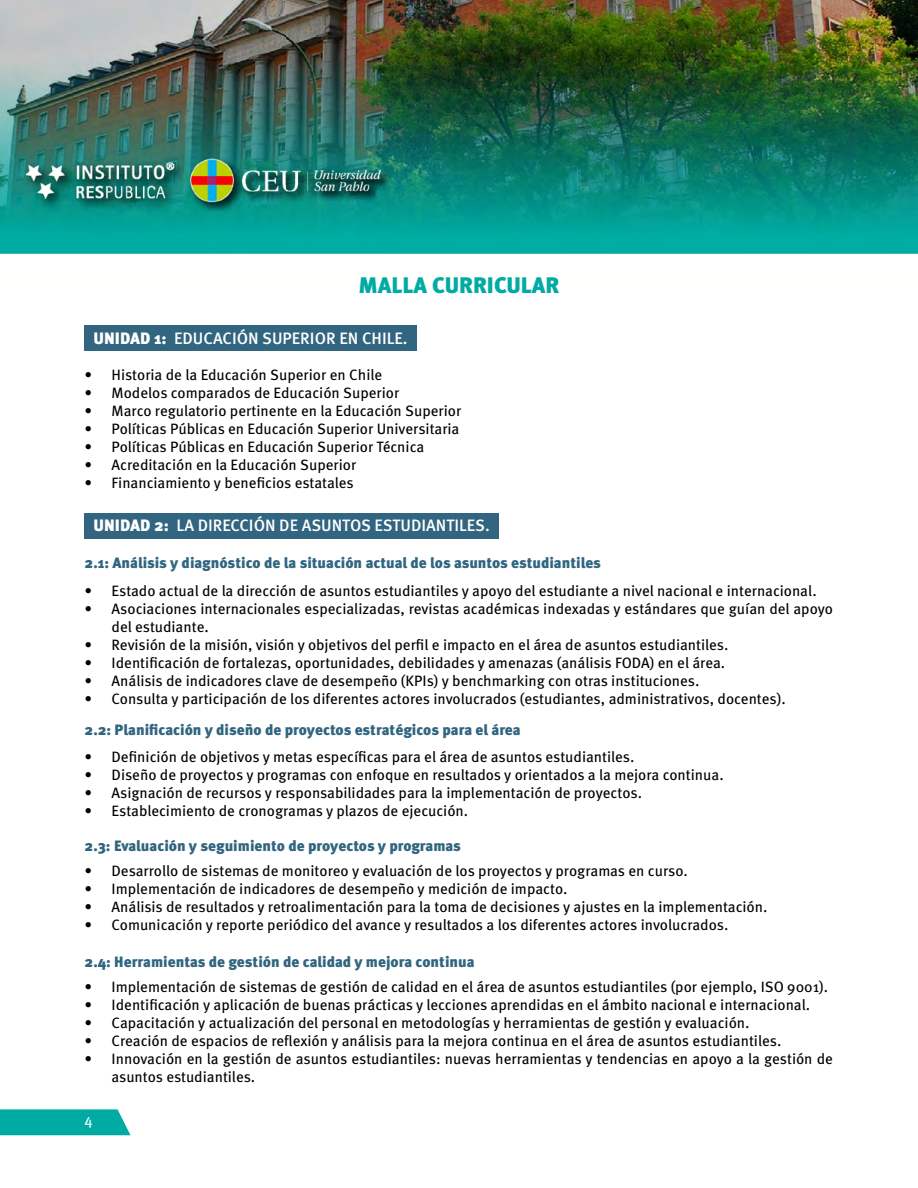
<style>
.page{position:relative;width:918px;height:1188px;background:#fff}
.page>*{position:absolute;margin:0;border:0;box-sizing:border-box;transform-origin:0 0}
.t1{font:900 22.5px "Meta Pro";color:#00aba3}
.t2{font:500 16.5px "Meta Pro";color:#fff}
.t3{font:15px/18px "Meta Pro";color:#000}
.t4{font:900 15px "Meta Pro";color:#316580}
.t5{font:15px "Meta Pro";color:#fff}
.s1{font-weight:900}
</style>
<div class="page">
<svg style="left:0;top:1109px;width:131px;height:26px;background:#11b0a9"></svg>
<img style="left:0;top:0;width:918px;height:254px">
<div style="left:85px;top:326px;width:332px;height:25px;background:#316580"></div>
<div style="left:85px;top:513px;width:414px;height:26px;background:#316580"></div>
<h1 class="t1" style="left:359px;top:271px;width:202px">MALLA CURRICULAR</h1>
<p class="t2" style="left:94px;top:328px;width:316px"><span class="s1">UNIDAD 1:</span> EDUCACIÓN SUPERIOR EN CHILE.</p>
<p class="t3" style="left:85px;top:366px;width:299px">• Historia de la Educación Superior en Chile</p>
<p class="t3" style="left:85px;top:384px;width:316px">• Modelos comparados de Educación Superior</p>
<p class="t3" style="left:85px;top:402px;width:378px">• Marco regulatorio pertinente en la Educación Superior</p>
<p class="t3" style="left:85px;top:420px;width:376px">• Políticas Públicas en Educación Superior Universitaria</p>
<p class="t3" style="left:85px;top:438px;width:341px">• Políticas Públicas en Educación Superior Técnica</p>
<p class="t3" style="left:85px;top:456px;width:273px">• Acreditación en la Educación Superior</p>
<p class="t3" style="left:85px;top:474px;width:271px">• Financiamiento y beneficios estatales</p>
<p class="t2" style="left:94px;top:515px;width:398px"><span class="s1">UNIDAD 2:</span> LA DIRECCIÓN DE ASUNTOS ESTUDIANTILES.</p>
<p class="t4" style="left:85px;top:553px;width:518px">2.1: Análisis y diagnóstico de la situación actual de los asuntos estudiantiles</p>
<p class="t3" style="left:85px;top:582px;width:734px">• Estado actual de la dirección de asuntos estudiantiles y apoyo del estudiante a nivel nacional e internacional.</p>
<p class="t3" style="left:112px;top:600px;width:723px;text-indent:-27px">• Asociaciones internacionales especializadas, revistas académicas indexadas y estándares que guían del apoyo del estudiante.</p>
<p class="t3" style="left:85px;top:636px;width:646px">• Revisión de la misión, visión y objetivos del perfil e impacto en el área de asuntos estudiantiles.</p>
<p class="t3" style="left:85px;top:654px;width:642px">• Identificación de fortalezas, oportunidades, debilidades y amenazas (análisis FODA) en el área.</p>
<p class="t3" style="left:85px;top:672px;width:616px">• Análisis de indicadores clave de desempeño (KPIs) y benchmarking con otras instituciones.</p>
<p class="t3" style="left:85px;top:690px;width:703px">• Consulta y participación de los diferentes actores involucrados (estudiantes, administrativos, docentes).</p>
<p class="t4" style="left:85px;top:720px;width:438px">2.2: Planificación y diseño de proyectos estratégicos para el área</p>
<p class="t3" style="left:85px;top:748px;width:551px">• Definición de objetivos y metas específicas para el área de asuntos estudiantiles.</p>
<p class="t3" style="left:85px;top:766px;width:641px">• Diseño de proyectos y programas con enfoque en resultados y orientados a la mejora continua.</p>
<p class="t3" style="left:85px;top:784px;width:559px">• Asignación de recursos y responsabilidades para la implementación de proyectos.</p>
<p class="t3" style="left:85px;top:802px;width:385px">• Establecimiento de cronogramas y plazos de ejecución.</p>
<p class="t4" style="left:85px;top:836px;width:378px">2.3: Evaluación y seguimiento de proyectos y programas</p>
<p class="t3" style="left:85px;top:862px;width:605px">• Desarrollo de sistemas de monitoreo y evaluación de los proyectos y programas en curso.</p>
<p class="t3" style="left:85px;top:880px;width:484px">• Implementación de indicadores de desempeño y medición de impacto.</p>
<p class="t3" style="left:85px;top:898px;width:684px">• Análisis de resultados y retroalimentación para la toma de decisiones y ajustes en la implementación.</p>
<p class="t3" style="left:85px;top:916px;width:645px">• Comunicación y reporte periódico del avance y resultados a los diferentes actores involucrados.</p>
<p class="t4" style="left:85px;top:952px;width:392px">2.4: Herramientas de gestión de calidad y mejora continua</p>
<p class="t3" style="left:85px;top:978px;width:745px">• Implementación de sistemas de gestión de calidad en el área de asuntos estudiantiles (por ejemplo, ISO 9001).</p>
<p class="t3" style="left:85px;top:996px;width:727px">• Identificación y aplicación de buenas prácticas y lecciones aprendidas en el ámbito nacional e internacional.</p>
<p class="t3" style="left:85px;top:1014px;width:666px">• Capacitación y actualización del personal en metodologías y herramientas de gestión y evaluación.</p>
<p class="t3" style="left:85px;top:1032px;width:698px">• Creación de espacios de reflexión y análisis para la mejora continua en el área de asuntos estudiantiles.</p>
<p class="t3" style="left:112px;top:1050px;width:723px;text-indent:-27px">• Innovación en la gestión de asuntos estudiantiles: nuevas herramientas y tendencias en apoyo a la gestión de asuntos estudiantiles.</p>
<p class="t5" style="left:85px;top:1110px;width:10px">4</p>
</div>
